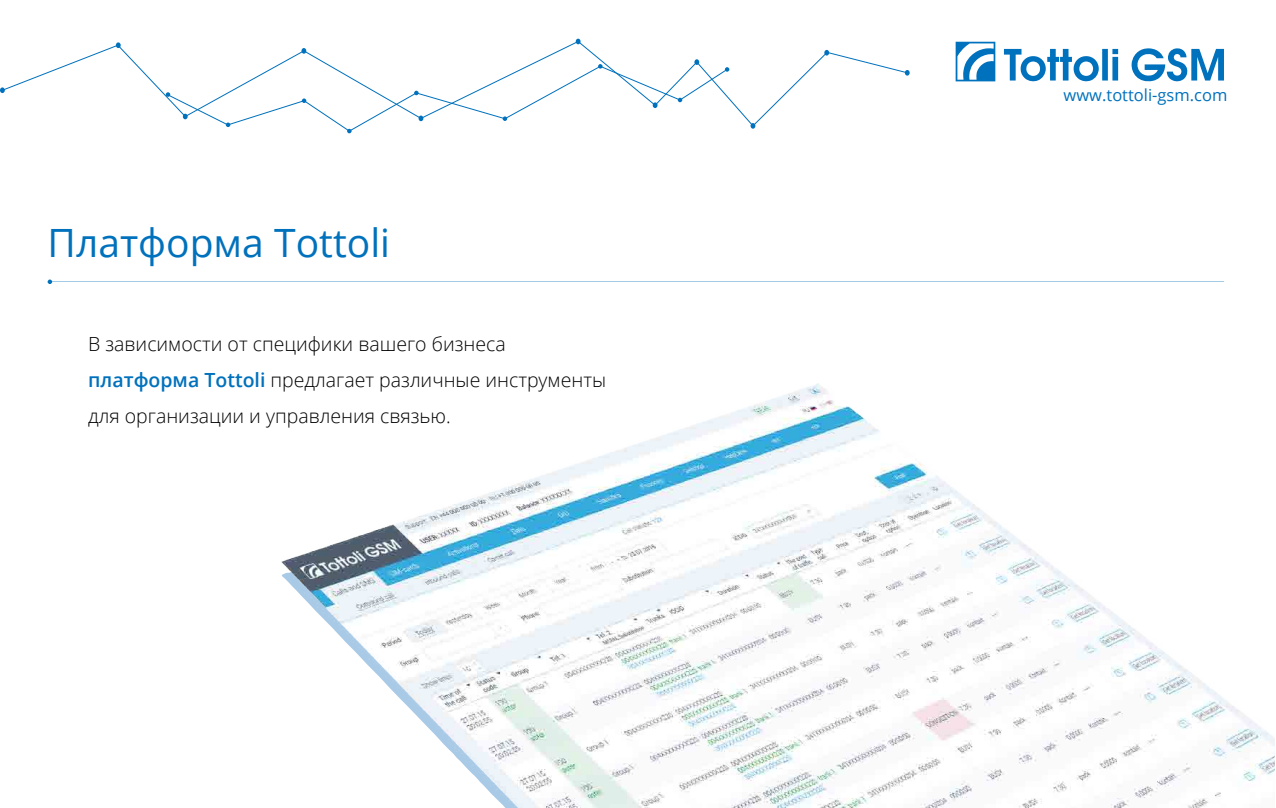
<style>
.page{position:relative;width:1276px;height:808px;background:#fff}
.page>*{position:absolute;margin:0;border:0;box-sizing:border-box;transform-origin:0 0}
.t1{font:39px "Open Sans";color:#0071bc}
.t2{font:300 19.5px/36px "Open Sans";color:#000}
.t3{font:16.5px "Open Sans";color:#0071bc}
.s1{font-weight:600;color:#0071bc}
</style>
<div class="page">
<svg style="left:1131px;top:48px;width:93px;height:34px"></svg>
<svg style="left:955px;top:42px;width:40px;height:39px"></svg>
<svg style="left:1004px;top:49px;width:114px;height:33px"></svg>
<svg style="left:0;top:39px;width:909px;height:94px"></svg>
<svg style="left:48px;top:279px;width:4px;height:5px"></svg>
<img style="left:282px;top:383px;width:993px;height:425px">
<h1 class="t1" style="left:48px;top:216px;width:344px">Платформа Tottoli</h1>
<p class="t2" style="left:88px;top:325px;width:519px">В зависимости от специфики вашего бизнеса <span class="s1">платформа Tottoli</span> предлагает различные инструменты для организации и управления связью.</p>
<p class="t3" style="left:1063px;top:84px;width:165px">www.tottoli-gsm.com</p>
</div>
